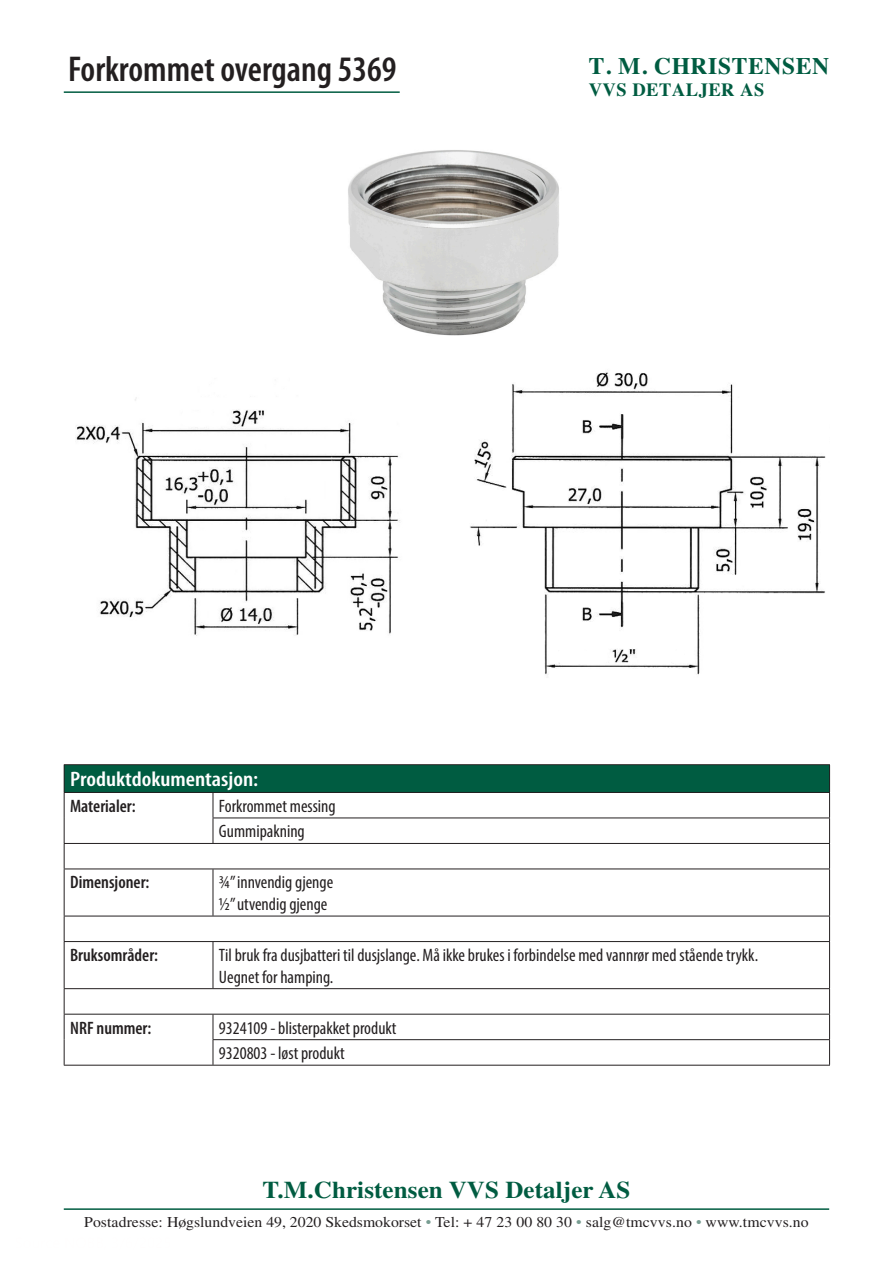
<style>
.page{position:relative;width:893px;height:1263px;background:#fff}
.page>*{position:absolute;margin:0;border:0;box-sizing:border-box;transform-origin:0 0}
.t1{font:600 condensed 36px "Myriad Pro";color:#231f20}
.t2{font:700 24px "Times";letter-spacing:.005em;color:#005c41;scale:1.04 1}
.t3{font:700 23.7px "Times";letter-spacing:.025em;color:#005c41}
.t4{font:600 condensed 21px "Myriad Pro";color:#fff;scale:1.12 1}
.t5{font:700 18.6px "Times";letter-spacing:.025em;color:#005c41}
.t6{font:condensed 18px/25.5px "Myriad Pro";color:#231f20}
.t7{font:600 condensed 18px "Myriad Pro";color:#231f20}
.t8{font:15px "Times";letter-spacing:.005em;color:#231f20;scale:1.05 1}
.s1{color:#789d92}
</style>
<div class="page">
<hr style="left:64px;top:1208px;width:765px;height:2px;background:#005c41">
<hr style="left:64px;top:91px;width:336px;height:2px;background:#005c41">
<div style="left:64px;top:765px;width:766px;height:27px;background:#005c41"></div>
<hr style="left:64px;top:764px;width:149px;height:1px;background:#231f20">
<hr style="left:213px;top:764px;width:617px;height:1px;background:#231f20">
<hr style="left:64px;top:792px;width:149px;height:1px;background:#231f20">
<hr style="left:213px;top:792px;width:617px;height:1px;background:#231f20">
<hr style="left:213px;top:817px;width:617px;height:1px;background:#231f20">
<svg style="left:213px;top:793px;width:1px;height:50px"></svg>
<hr style="left:64px;top:843px;width:149px;height:1px;background:#231f20">
<svg style="left:64px;top:765px;width:1px;height:103px"></svg>
<hr style="left:213px;top:843px;width:617px;height:1px;background:#231f20">
<svg style="left:829px;top:765px;width:1px;height:103px"></svg>
<hr style="left:64px;top:868px;width:149px;height:1px;background:#231f20">
<hr style="left:64px;top:869px;width:1px;height:47px;background:#231f20">
<hr style="left:213px;top:868px;width:617px;height:1px;background:#231f20">
<hr style="left:213px;top:869px;width:1px;height:47px;background:#231f20">
<hr style="left:829px;top:869px;width:1px;height:47px;background:#231f20">
<hr style="left:64px;top:916px;width:149px;height:1px;background:#231f20">
<svg style="left:64px;top:916px;width:1px;height:25px"></svg>
<hr style="left:213px;top:916px;width:617px;height:1px;background:#231f20">
<svg style="left:829px;top:916px;width:1px;height:25px"></svg>
<hr style="left:64px;top:941px;width:149px;height:1px;background:#231f20">
<hr style="left:64px;top:942px;width:1px;height:46px;background:#231f20">
<hr style="left:213px;top:941px;width:617px;height:1px;background:#231f20">
<hr style="left:213px;top:942px;width:1px;height:46px;background:#231f20">
<hr style="left:829px;top:942px;width:1px;height:46px;background:#231f20">
<hr style="left:64px;top:988px;width:149px;height:1px;background:#231f20">
<hr style="left:213px;top:988px;width:617px;height:1px;background:#231f20">
<hr style="left:64px;top:1014px;width:149px;height:1px;background:#231f20">
<hr style="left:213px;top:1014px;width:617px;height:1px;background:#231f20">
<svg style="left:64px;top:989px;width:1px;height:76px"></svg>
<hr style="left:213px;top:1039px;width:617px;height:1px;background:#231f20">
<svg style="left:213px;top:1014px;width:1px;height:51px"></svg>
<svg style="left:829px;top:989px;width:1px;height:76px"></svg>
<hr style="left:64px;top:1065px;width:149px;height:1px;background:#231f20">
<hr style="left:213px;top:1065px;width:617px;height:1px;background:#231f20">
<img style="left:470px;top:372px;width:356px;height:303px">
<img style="left:76px;top:397px;width:324px;height:239px">
<img style="left:348px;top:150px;width:211px;height:186px">
<h1 class="t1" style="left:68px;top:49px;width:330px">Forkrommet overgang 5369</h1>
<h3 class="t3" style="left:589px;top:43px;width:242px">T. M. CHRISTENSEN</h3>
<p class="t5" style="left:589px;top:72px;width:177px">VVS DETALJER AS</p>
<p class="t4" style="left:70px;top:768px;width:169px">Produktdokumentasjon:</p>
<p class="t7" style="left:70px;top:796px;width:67px">Materialer:</p>
<p class="t6" style="left:219px;top:793px;width:118px">Forkrommet messing<br>Gummipakning</p>
<p class="t7" style="left:70px;top:873px;width:81px">Dimensjoner:</p>
<p class="t6" style="left:219px;top:871px;width:116px;line-height:21.6px">¾” innvendig gjenge ½” utvendig gjenge</p>
<p class="t7" style="left:70px;top:945px;width:89px">Bruksområder:</p>
<p class="t6" style="left:219px;top:944px;width:541px;line-height:21.6px">Til bruk fra dusjbatteri til dusjslange. Må ikke brukes i forbindelse med vannrør med stående trykk.<br>Uegnet for hamping.</p>
<p class="t7" style="left:70px;top:1018px;width:83px">NRF nummer:</p>
<p class="t6" style="left:219px;top:1015px;width:179px">9324109 - blisterpakket produkt<br>9320803 - løst produkt</p>
<h2 class="t2" style="left:263px;top:1175px;width:355px">T.M.Christensen VVS Detaljer AS</h2>
<p class="t8" style="left:84px;top:1213px;width:692px">Postadresse: Høgslundveien 49, 2020 Skedsmokorset <span class="s1">•</span> Tel: + 47 23 00 80 30 <span class="s1">•</span> salg@tmcvvs.no <span class="s1">•</span> www.tmcvvs.no</p>
</div>
